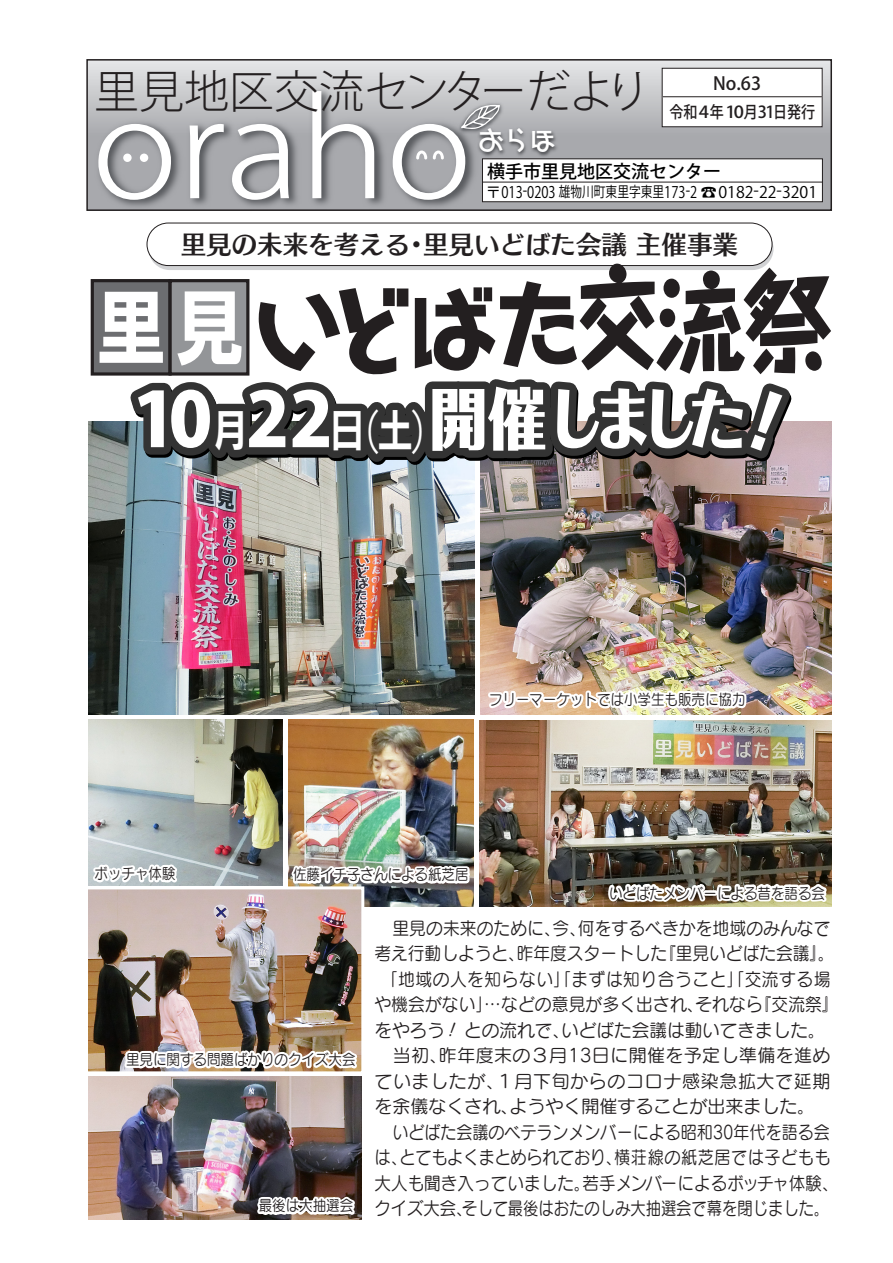
<style>
.page{position:relative;width:893px;height:1263px;background:#fff}
.page>*{position:absolute;margin:0;border:0;box-sizing:border-box;transform-origin:0 0}
.t1{font:700 80.25px "Shin Go Pro";color:#fff;scale:.83 1}
.t2{font:800 67.05px "Folk Pro";letter-spacing:-.2em;color:#fff;scale:.88 1}
.t3{font:300 45px "Koz Go Pro";color:#231f20}
.t4{font:25.5px "Skip Std B";color:#231f20}
.t5{font:500 25.5px "Hase Toppo Std";color:#fff}
.t6{font:18px/25.5px "Seurat Pro M";letter-spacing:.005em;color:#231f20;text-align:justify;scale:.89 1}
.t7{font:18px/25.5px "Seurat Pro M";letter-spacing:.005em;color:#231f20}
.t8{font:18px "Seurat Pro M";letter-spacing:.005em;color:#231f20;scale:.93 1}
.t9{font:18px "Seurat Pro M";letter-spacing:.03em;color:#231f20;scale:.93 1}
.t10{font:500 18px "Koz Go Pro";color:#000}
.t11{font:500 18px "Koz Go Pro";color:#231f20}
.t12{font:500 16.5px "Koz Go Pro";color:#231f20;scale:.85 1}
.t13{font:15.9px "Koz Go Pro";color:#000}
.t14{font:15px "Seurat Pro M";color:#231f20;scale:.9 1}
.s1{font-size:14.55px}
.s2{font-family:"Koz Go Std";font-size:74.7px}
</style>
<div class="page">
<img style="left:288px;top:720px;width:186px;height:186px">
<svg style="left:554px;top:62px;width:275px;height:146px;background:#b4b5b8"></svg>
<div style="left:662px;top:68px;width:160px;height:59px;background:#fff"></div>
<div style="left:662px;top:68px;width:160px;height:59px;border:1px solid #231f20"></div>
<hr style="left:662px;top:96px;width:160px;height:1px;background:#231f20">
<div style="left:482px;top:159px;width:340px;height:43px;background:#fff"></div>
<div style="left:482px;top:159px;width:341px;height:43px;border:1px solid #231f20"></div>
<hr style="left:482px;top:182px;width:340px;height:1px;background:#231f20">
<img style="left:86px;top:59px;width:438px;height:193px">
<svg style="left:98px;top:124px;width:73px;height:76px"></svg>
<svg style="left:190px;top:124px;width:34px;height:74px"></svg>
<svg style="left:232px;top:124px;width:57px;height:76px"></svg>
<svg style="left:312px;top:91px;width:62px;height:107px"></svg>
<div style="left:123px;top:154px;width:9px;height:8px;background:#fff;border-radius:50%"></div>
<div style="left:140px;top:154px;width:8px;height:8px;background:#fff;border-radius:50%"></div>
<img style="left:423px;top:75px;width:186px;height:136px">
<img style="left:406px;top:59px;width:148px;height:126px">
<svg style="left:393px;top:104px;width:107px;height:96px"></svg>
<div style="left:147px;top:223px;width:625px;height:43px;background:#fff;border-radius:21px"></div>
<div style="left:147px;top:223px;width:625px;height:43px;border:1px solid #231f20;border-radius:21px"></div>
<img style="left:88px;top:421px;width:386px;height:293px">
<img style="left:88px;top:720px;width:194px;height:165px">
<img style="left:88px;top:1077px;width:274px;height:143px">
<img style="left:480px;top:493px;width:351px;height:221px">
<img style="left:480px;top:720px;width:351px;height:186px">
<div style="left:92px;top:281px;width:78px;height:93px;background:#6c6d70"></div>
<div style="left:91px;top:279px;width:81px;height:97px;border:3px solid #231f20"></div>
<img style="left:486px;top:623px;width:263px;height:129px">
<img style="left:606px;top:813px;width:224px;height:94px">
<svg style="left:255px;top:1165px;width:103px;height:55px"></svg>
<img style="left:89px;top:783px;width:383px;height:309px">
<svg style="left:120px;top:263px;width:711px;height:230px"></svg>
<h3 class="t3" style="left:94px;top:62px;width:557px">里見地区交流センターだより</h3>
<h3 class="t5" style="left:478px;top:121px;width:78px">おらほ</h3>
<p class="t11" style="left:713px;top:72px;width:50px">No.63</p>
<p class="t12" style="left:669px;top:101px;width:173px">令和4年10月31日発行</p>
<p class="t10" style="left:487px;top:160px;width:235px">横手市里見地区交流センター</p>
<p class="t13" style="left:485px;top:181px;width:333px">〒013-0203 <span class="s1">雄物川町東里字東里</span>173-2 ☎0182-22-3201</p>
<h3 class="t4" style="left:181px;top:225px;width:559px">里見の未来を考える･里見いどばた会議 主催事業</h3>
<h1 class="t1" style="left:98px;top:263px;width:177px">里見</h1>
<h2 class="t2" style="left:133px;top:362px;width:700px"><span class="s2">10</span><sub>月</sub><span class="s2">22</span><sub>日</sub><sub>(</sub><sub>土</sub><sub>)</sub>開催しました</h2>
<p class="t14" style="left:94px;top:864px;width:91px">ボッチャ体験</p>
<p class="t14" style="left:489px;top:690px;width:286px">フリーマーケットでは小学生も販売に協力</p>
<p class="t14" style="left:293px;top:865px;width:197px">佐藤イチ子さんによる紙芝居</p>
<p class="t14" style="left:609px;top:883px;width:241px">いどばたメンバーによる昔を語る会</p>
<p class="t14" style="left:126px;top:1050px;width:256px">里見に関する問題ばかりのクイズ大会</p>
<p class="t14" style="left:259px;top:1196px;width:106px">最後は大抽選会</p>
<p class="t8" style="left:392px;top:916px;width:472px">里見の未来のために､今､何をするべきかを地域のみんなで</p>
<p class="t8" style="left:374px;top:942px;width:488px">考え行動しようと､昨年度スタートした『里見いどばた会議』｡</p>
<p class="t9" style="left:389px;top:967px;width:476px">｢地域の人を知らない｣｢まずは知り合うこと｣｢交流する場</p>
<p class="t8" style="left:374px;top:993px;width:492px">や機会がない｣…などの意見が多く出され､それなら『交流祭』</p>
<p class="t7" style="left:374px;top:1017px;width:72px">をやろう</p>
<p class="t7" style="left:374px;top:1017px;width:458px;text-indent:90px">との流れで､いどばた会議は動いてきました｡　当初､昨年度末の３月13日に開催を予定し準備を進めていましたが､１月下旬からのコロナ感染急拡大で延期を余儀なくされ､ようやく開催することが出来ました｡</p>
<p class="t6" style="left:374px;top:1119px;width:514px;text-indent:18px">いどばた会議のベテランメンバーによる昭和30年代を語る会は､とてもよくまとめられており､横荘線の紙芝居では子どもも大人も聞き入っていました｡若手メンバーによるボッチャ体験､クイズ大会､そして最後はおたのしみ大抽選会で幕を閉じました｡</p>
</div>
